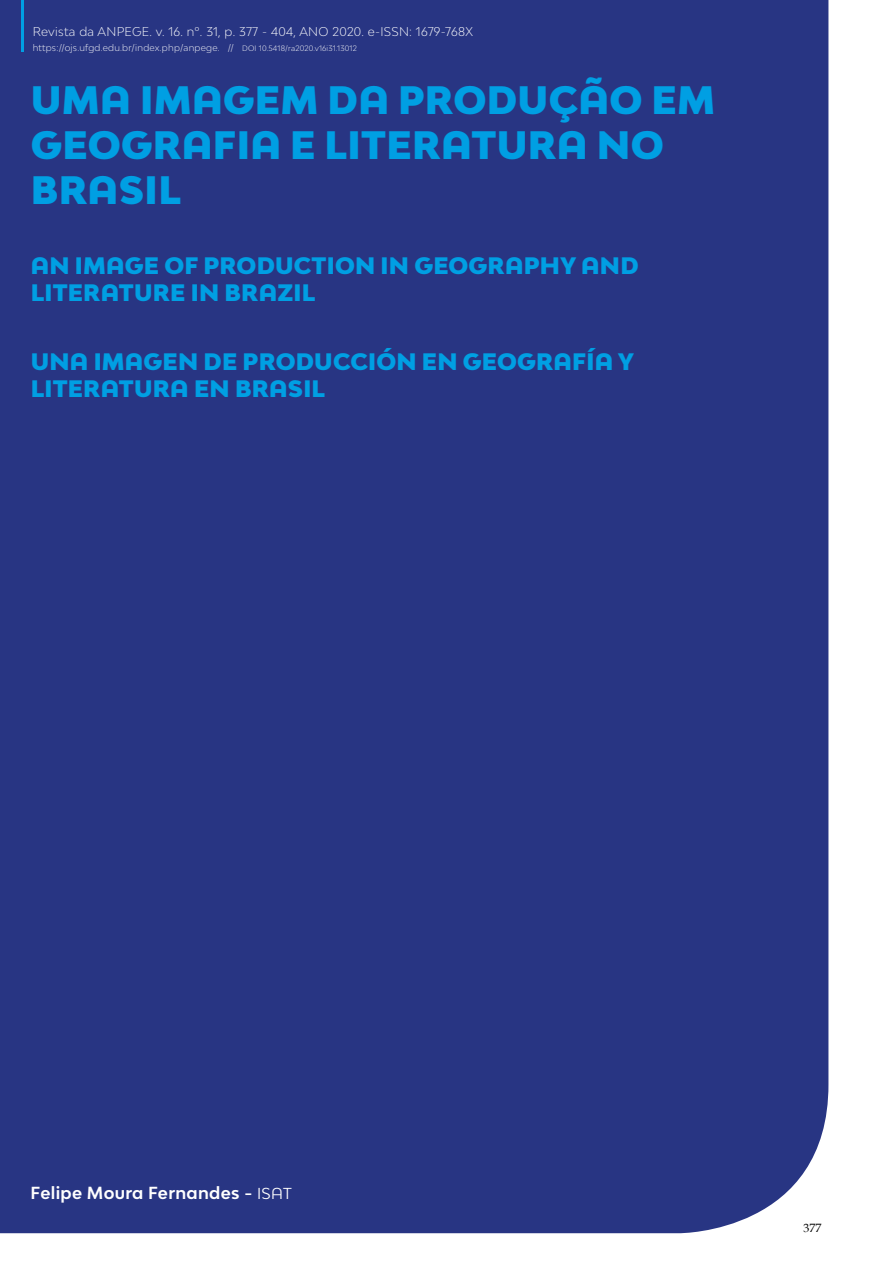
<style>
.page{position:relative;width:893px;height:1263px;background:#fff}
.page>*{position:absolute;margin:0;border:0;box-sizing:border-box;transform-origin:0 0}
.t1{font:900 37.5px/45px "Bw Modelica SS01";letter-spacing:.01em;color:#009fe3}
.t2{font:900 22.5px/27px "Bw Modelica SS01";letter-spacing:.01em;color:#009fe3}
.t3{font:700 16.5px "Bw Modelica SS01";letter-spacing:.02em;color:#fff}
.t4{font:300 12px "Bw Modelica";letter-spacing:.025em;color:#fff}
.t5{font:12px "Book Antiqua";color:#000}
.t6{font:300 9px "Bw Modelica";letter-spacing:.025em;color:#fff}
.s1{font-size:7.5px}
.s2{font-weight:400;font-size:15px}
</style>
<div class="page">
<div style="left:0;top:0;width:828px;height:1233px;background:#283583"></div>
<hr style="left:22px;top:0;width:2px;height:51px;background:#009fe3">
<p class="t4" style="left:33px;top:23px;width:442px">Revista da ANPEGE. v. 16. nº. 31, p. 377 - 404, ANO 2020. e-ISSN: 1679-768X</p>
<p class="t6" style="left:33px;top:41px;width:326px">https://ojs.ufgd.edu.br/index.php/anpege. // <span class="s1">DOI 10.5418/ra2020.v16i31.13012</span></p>
<h1 class="t1" style="left:31px;top:77px;width:686px">UMA IMAGEM DA PRODUÇÃO EM<br>GEOGRAFIA E LITERATURA NO<br>BRASIL</h1>
<p class="t2" style="left:31px;top:251px;width:609px">AN IMAGE OF PRODUCTION IN GEOGRAPHY AND<br>LITERATURE IN BRAZIL</p>
<p class="t2" style="left:31px;top:348px;width:605px">UNA IMAGEN DE PRODUCCIÓN EN GEOGRAFÍA Y<br>LITERATURA EN BRASIL</p>
<p class="t3" style="left:31px;top:1182px;width:263px">Felipe Moura Fernandes - <span class="s2">ISAT</span></p>
<p class="t5" style="left:804px;top:1219px;width:19px">377</p>
</div>
